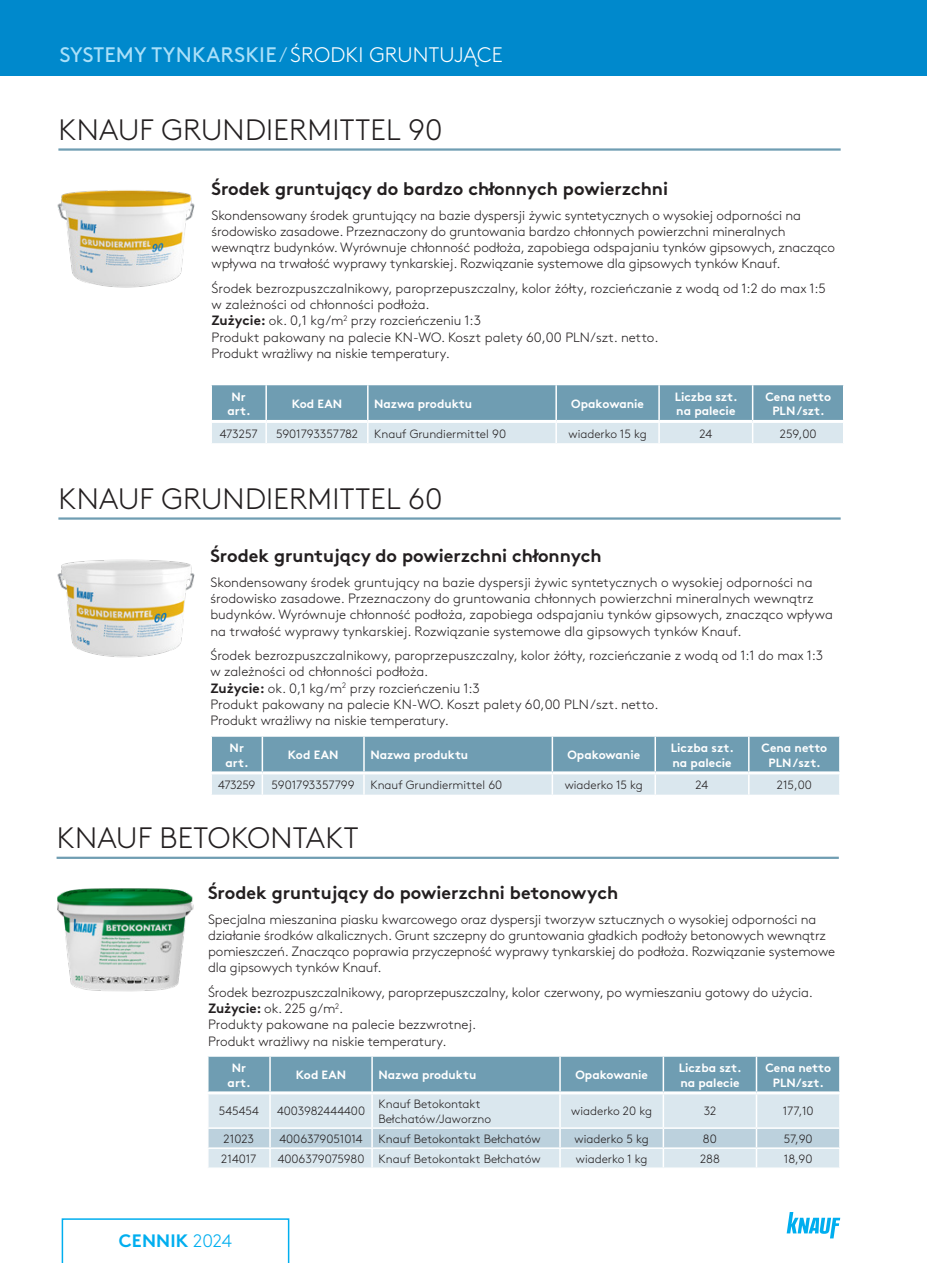
<style>
.page{position:relative;width:927px;height:1263px;background:#fff}
.page>*{position:absolute;margin:0;border:0;box-sizing:border-box;transform-origin:0 0}
.NAZWA_SYSTEMU{font:300 29.55px "Brown Pro";letter-spacing:.01em;color:#231f20}
.PAGINACJA{font:21px "Brown Pro";letter-spacing:.01em;color:#aae0f9}
.OPIS_BOLD{font:700 18px "Brown Pro";color:#231f20}
.t1{font:700 18px "Brown Pro";letter-spacing:.01em;color:#00aeef}
.Opis{font:300 13.5px/16.2px "Brown Pro";letter-spacing:-.01em;color:#231f20}
.dane_tabeli_lewa{font:300 12px/14.4px "Brown Pro";color:#231f20}
.Tytul_tabeli{font:700 12px/14.4px "Brown Pro";color:#fff}
.s1{font-weight:300}
.s2{font-weight:300;color:#fff}
.s3{font-weight:700}
</style>
<div class="page">
<svg style="left:62px;top:1218px;width:227px;height:45px"></svg>
<svg style="left:787px;top:1212px;width:53px;height:26px"></svg>
<div style="left:0;top:0;width:927px;height:75px;background:#0089cc"></div>
<hr style="left:58px;top:517px;width:783px;height:3px;background:#6f9db2">
<hr style="left:58px;top:148px;width:783px;height:3px;background:#6f9db2">
<svg style="left:211px;top:385px;width:633px;height:58px;background:#9ebdcc"></svg>
<img style="left:57px;top:190px;width:138px;height:98px">
<img style="left:57px;top:559px;width:138px;height:99px">
<svg style="left:212px;top:737px;width:627px;height:58px;background:#99bac9"></svg>
<hr style="left:363px;top:774px;width:2px;height:21px;background:#fff">
<hr style="left:210px;top:771px;width:52px;height:3px;background:#fff">
<hr style="left:262px;top:771px;width:102px;height:3px;background:#fff">
<hr style="left:364px;top:771px;width:188px;height:3px;background:#fff">
<hr style="left:552px;top:771px;width:103px;height:3px;background:#fff">
<hr style="left:655px;top:771px;width:94px;height:3px;background:#fff">
<hr style="left:749px;top:771px;width:92px;height:3px;background:#fff">
<hr style="left:57px;top:857px;width:782px;height:2px;background:#6f9db2">
<div style="left:209px;top:1057px;width:630px;height:34px;background:#6f9db2"></div>
<div style="left:209px;top:1094px;width:630px;height:33px;background:#dae7ee"></div>
<hr style="left:269px;top:1057px;width:2px;height:34px;background:#fff">
<hr style="left:371px;top:1057px;width:2px;height:34px;background:#fff">
<hr style="left:559px;top:1057px;width:2px;height:34px;background:#fff">
<hr style="left:663px;top:1057px;width:1px;height:34px;background:#fff">
<hr style="left:756px;top:1057px;width:1px;height:34px;background:#fff">
<hr style="left:269px;top:1094px;width:2px;height:33px;background:#fff">
<hr style="left:371px;top:1094px;width:2px;height:33px;background:#fff">
<hr style="left:559px;top:1094px;width:2px;height:33px;background:#fff">
<hr style="left:663px;top:1094px;width:1px;height:33px;background:#fff">
<hr style="left:756px;top:1094px;width:1px;height:33px;background:#fff">
<svg style="left:208px;top:1128px;width:632px;height:39px;background:#cedee7"></svg>
<img style="left:58px;top:888px;width:135px;height:104px">
<p class="PAGINACJA" style="left:60px;top:39px;width:444px">SYSTEMY TYNKARSKIE<span class="s1">/</span> <span class="s2">ŚRODKI GRUNTUJĄCE</span></p>
<p class="NAZWA_SYSTEMU" style="left:59px;top:108px;width:385px">KNAUF GRUNDIERMITTEL 90</p>
<p class="OPIS_BOLD" style="left:212px;top:174px;width:458px">Środek gruntujący do bardzo chłonnych powierzchni</p>
<p class="Opis" style="left:212px;top:206px;width:625px">Skondensowany środek gruntujący na bazie dyspersji żywic syntetycznych o wysokiej odporności na środowisko zasadowe. Przeznaczony do gruntowania bardzo chłonnych powierzchni mineralnych wewnątrz budynków. Wyrównuje chłonność podłoża, zapobiega odspajaniu tynków gipsowych, znacząco wpływa na trwałość wyprawy tynkarskiej. Rozwiązanie systemowe dla gipsowych tynków Knauf.</p>
<p class="Opis" style="left:212px;top:279px;width:616px">Środek bezrozpuszczalnikowy, paroprzepuszczalny, kolor żółty, rozcieńczanie z wodą od 1:2 do max 1:5 w zależności od chłonności podłoża.<br><span class="s3">Zużycie:</span> ok. 0,1 kg/m<sup>2</sup> przy rozcieńczeniu 1:3<br>Produkt pakowany na palecie KN-WO. Koszt palety 60,00 PLN/szt. netto.<br>Produkt wrażliwy na niskie temperatury.</p>
<p class="Tytul_tabeli" style="left:232px;top:388px;width:16px">Nr</p>
<p class="Tytul_tabeli" style="left:227px;top:402px;width:25px">art.</p>
<p class="Tytul_tabeli" style="left:292px;top:395px;width:52px">Kod EAN</p>
<p class="Tytul_tabeli" style="left:374px;top:395px;width:99px">Nazwa produktu</p>
<p class="Tytul_tabeli" style="left:571px;top:395px;width:74px">Opakowanie</p>
<p class="Tytul_tabeli" style="left:675px;top:388px;width:64px">Liczba szt. na palecie</p>
<p class="Tytul_tabeli" style="left:765px;top:388px;width:67px;text-align:center">Cena netto<br>PLN /szt.</p>
<p class="dane_tabeli_lewa" style="left:220px;top:425px;width:39px">473257</p>
<p class="dane_tabeli_lewa" style="left:276px;top:425px;width:84px">5901793357782</p>
<p class="dane_tabeli_lewa" style="left:374px;top:425px;width:133px">Knauf Grundiermittel 90</p>
<p class="dane_tabeli_lewa" style="left:569px;top:425px;width:80px">wiaderko 15 kg</p>
<p class="dane_tabeli_lewa" style="left:699px;top:425px;width:14px">24</p>
<p class="dane_tabeli_lewa" style="left:780px;top:425px;width:38px">259,00</p>
<p class="NAZWA_SYSTEMU" style="left:59px;top:477px;width:385px">KNAUF GRUNDIERMITTEL 60</p>
<p class="OPIS_BOLD" style="left:210px;top:541px;width:393px">Środek gruntujący do powierzchni chłonnych</p>
<p class="Opis" style="left:210px;top:573px;width:624px">Skondensowany środek gruntujący na bazie dyspersji żywic syntetycznych o wysokiej odporności na środowisko zasadowe. Przeznaczony do gruntowania chłonnych powierzchni mineralnych wewnątrz budynków. Wyrównuje chłonność podłoża, zapobiega odspajaniu tynków gipsowych, znacząco wpływa na trwałość wyprawy tynkarskiej. Rozwiązanie systemowe dla gipsowych tynków Knauf.</p>
<p class="Opis" style="left:210px;top:646px;width:614px">Środek bezrozpuszczalnikowy, paroprzepuszczalny, kolor żółty, rozcieńczanie z wodą od 1:1 do max 1:3 w zależności od chłonności podłoża.<br><span class="s3">Zużycie:</span> ok. 0,1 kg/m<sup>2</sup> przy rozcieńczeniu 1:3<br>Produkt pakowany na palecie KN-WO. Koszt palety 60,00 PLN /szt. netto.<br>Produkt wrażliwy na niskie temperatury.</p>
<p class="Tytul_tabeli" style="left:230px;top:739px;width:16px">Nr</p>
<p class="Tytul_tabeli" style="left:226px;top:754px;width:25px">art.</p>
<p class="Tytul_tabeli" style="left:288px;top:747px;width:52px">Kod EAN</p>
<p class="Tytul_tabeli" style="left:370px;top:747px;width:99px">Nazwa produktu</p>
<p class="Tytul_tabeli" style="left:567px;top:747px;width:74px">Opakowanie</p>
<p class="Tytul_tabeli" style="left:671px;top:739px;width:64px">Liczba szt. na palecie</p>
<p class="Tytul_tabeli" style="left:761px;top:739px;width:67px;text-align:center">Cena netto<br>PLN /szt.</p>
<p class="dane_tabeli_lewa" style="left:218px;top:777px;width:39px">473259</p>
<p class="dane_tabeli_lewa" style="left:272px;top:777px;width:85px">5901793357799</p>
<p class="dane_tabeli_lewa" style="left:370px;top:777px;width:133px">Knauf Grundiermittel 60</p>
<p class="dane_tabeli_lewa" style="left:565px;top:777px;width:80px">wiaderko 15 kg</p>
<p class="dane_tabeli_lewa" style="left:696px;top:777px;width:14px">24</p>
<p class="dane_tabeli_lewa" style="left:777px;top:777px;width:36px">215,00</p>
<p class="NAZWA_SYSTEMU" style="left:57px;top:816px;width:303px">KNAUF BETOKONTAKT</p>
<p class="OPIS_BOLD" style="left:208px;top:878px;width:412px">Środek gruntujący do powierzchni betonowych</p>
<p class="Opis" style="left:208px;top:910px;width:629px">Specjalna mieszanina piasku kwarcowego oraz dyspersji tworzyw sztucznych o wysokiej odporności na działanie środków alkalicznych. Grunt szczepny do gruntowania gładkich podłoży betonowych wewnątrz pomieszczeń. Znacząco poprawia przyczepność wyprawy tynkarskiej do podłoża. Rozwiązanie systemowe dla gipsowych tynków Knauf.</p>
<p class="Opis" style="left:208px;top:983px;width:606px">Środek bezrozpuszczalnikowy, paroprzepuszczalny, kolor czerwony, po wymieszaniu gotowy do użycia.<br><span class="s3">Zużycie:</span> ok. 225 g/m<sup>2</sup>.<br>Produkty pakowane na palecie bezzwrotnej.<br>Produkt wrażliwy na niskie temperatury.</p>
<p class="Tytul_tabeli" style="left:232px;top:1059px;width:16px">Nr</p>
<p class="Tytul_tabeli" style="left:228px;top:1074px;width:25px">art.</p>
<p class="Tytul_tabeli" style="left:296px;top:1067px;width:52px">Kod EAN</p>
<p class="Tytul_tabeli" style="left:378px;top:1067px;width:99px">Nazwa produktu</p>
<p class="Tytul_tabeli" style="left:575px;top:1067px;width:74px">Opakowanie</p>
<p class="Tytul_tabeli" style="left:679px;top:1059px;width:64px">Liczba szt. na palecie</p>
<p class="Tytul_tabeli" style="left:765px;top:1059px;width:67px;text-align:center">Cena netto<br>PLN/szt.</p>
<p class="dane_tabeli_lewa" style="left:219px;top:1103px;width:42px">545454</p>
<p class="dane_tabeli_lewa" style="left:277px;top:1103px;width:90px">4003982444400</p>
<p class="dane_tabeli_lewa" style="left:378px;top:1096px;width:114px">Knauf Betokontakt<br>Bełchatów/Jaworzno</p>
<p class="dane_tabeli_lewa" style="left:571px;top:1103px;width:82px">wiaderko 20 kg</p>
<p class="dane_tabeli_lewa" style="left:704px;top:1103px;width:14px">32</p>
<p class="dane_tabeli_lewa" style="left:783px;top:1103px;width:32px">177,10</p>
<p class="dane_tabeli_lewa" style="left:224px;top:1130px;width:32px">21023</p>
<p class="dane_tabeli_lewa" style="left:279px;top:1130px;width:85px">4006379051014</p>
<p class="dane_tabeli_lewa" style="left:378px;top:1130px;width:164px">Knauf Betokontakt Bełchatów</p>
<p class="dane_tabeli_lewa" style="left:575px;top:1130px;width:76px">wiaderko 5 kg</p>
<p class="dane_tabeli_lewa" style="left:703px;top:1130px;width:15px">80</p>
<p class="dane_tabeli_lewa" style="left:784px;top:1130px;width:30px">57,90</p>
<p class="dane_tabeli_lewa" style="left:221px;top:1150px;width:37px">214017</p>
<p class="dane_tabeli_lewa" style="left:278px;top:1150px;width:88px">4006379075980</p>
<p class="dane_tabeli_lewa" style="left:378px;top:1150px;width:164px">Knauf Betokontakt Bełchatów</p>
<p class="dane_tabeli_lewa" style="left:576px;top:1150px;width:73px">wiaderko 1 kg</p>
<p class="dane_tabeli_lewa" style="left:700px;top:1150px;width:21px">288</p>
<p class="dane_tabeli_lewa" style="left:784px;top:1150px;width:30px">18,90</p>
<h3 class="t1" style="left:119px;top:1226px;width:115px">CENNIK <span class="s1">2024</span></h3>
</div>
